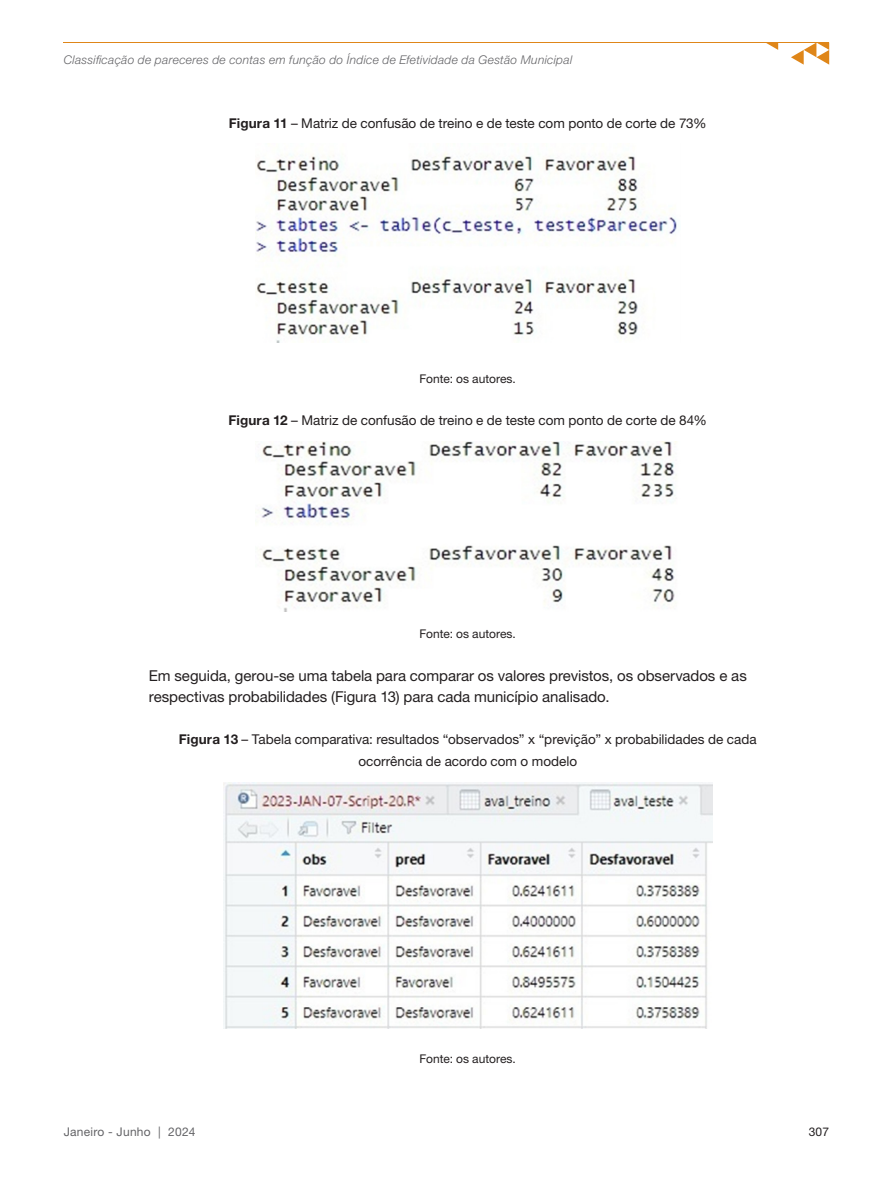
<style>
.page{position:relative;width:893px;height:1191px;background:#fff}
.page>*{position:absolute;margin:0;border:0;box-sizing:border-box;transform-origin:0 0}
.Texto_Parágrafo{font:15px/21.3px "Helvetica Neue LT Std";letter-spacing:-.005em;color:#231f20}
.Texto_Título_de_Tabela{font:13.5px/21.3px "Helvetica Neue LT Std";color:#231f20;text-align:center}
.t1{font:italic 300 12px "Helvetica Neue LT Std";letter-spacing:.025em;color:#636366}
.Texto_Fonte{font:12px "Helvetica Neue LT Std";color:#231f20}
.t2{font:12px "Helvetica Neue LT Std";letter-spacing:.02em;color:#636366}
.s1{font-weight:700}
</style>
<div class="page">
<hr style="left:64px;top:42px;width:765px;height:1px;background:#df8619">
<svg style="left:766px;top:43px;width:12px;height:7px"></svg>
<svg style="left:791px;top:43px;width:38px;height:22px"></svg>
<img style="left:255px;top:153px;width:422px;height:189px">
<img style="left:255px;top:442px;width:421px;height:169px">
<img style="left:223px;top:782px;width:489px;height:247px">
<p class="t1" style="left:64px;top:52px;width:510px">Classificação de pareceres de contas em função do Índice de Efetividade da Gestão Municipal</p>
<p class="Texto_Título_de_Tabela" style="left:229px;top:112px;width:479px"><span class="s1">Figura 11</span> – Matriz de confusão de treino e de teste com ponto de corte de 73%</p>
<p class="Texto_Fonte" style="left:420px;top:371px;width:98px">Fonte: os autores.</p>
<p class="Texto_Título_de_Tabela" style="left:228px;top:410px;width:480px"><span class="s1">Figura 12</span> – Matriz de confusão de treino e de teste com ponto de corte de 84%</p>
<p class="Texto_Fonte" style="left:420px;top:626px;width:98px">Fonte: os autores.</p>
<p class="Texto_Parágrafo" style="left:149px;top:664px;width:599px">Em seguida, gerou-se uma tabela para comparar os valores previstos, os observados e as respectivas probabilidades (Figura 13) para cada município analisado.</p>
<p class="Texto_Título_de_Tabela" style="left:179px;top:728px;width:579px"><span class="s1">Figura 13</span> – Tabela comparativa: resultados “observados” x “previção” x probabilidades de cada ocorrência de acordo com o modelo</p>
<p class="Texto_Fonte" style="left:420px;top:1052px;width:98px">Fonte: os autores.</p>
<p class="t2" style="left:64px;top:1124px;width:133px">Janeiro - Junho | 2024</p>
<p class="Texto_Fonte" style="left:809px;top:1124px;width:22px">307</p>
</div>
